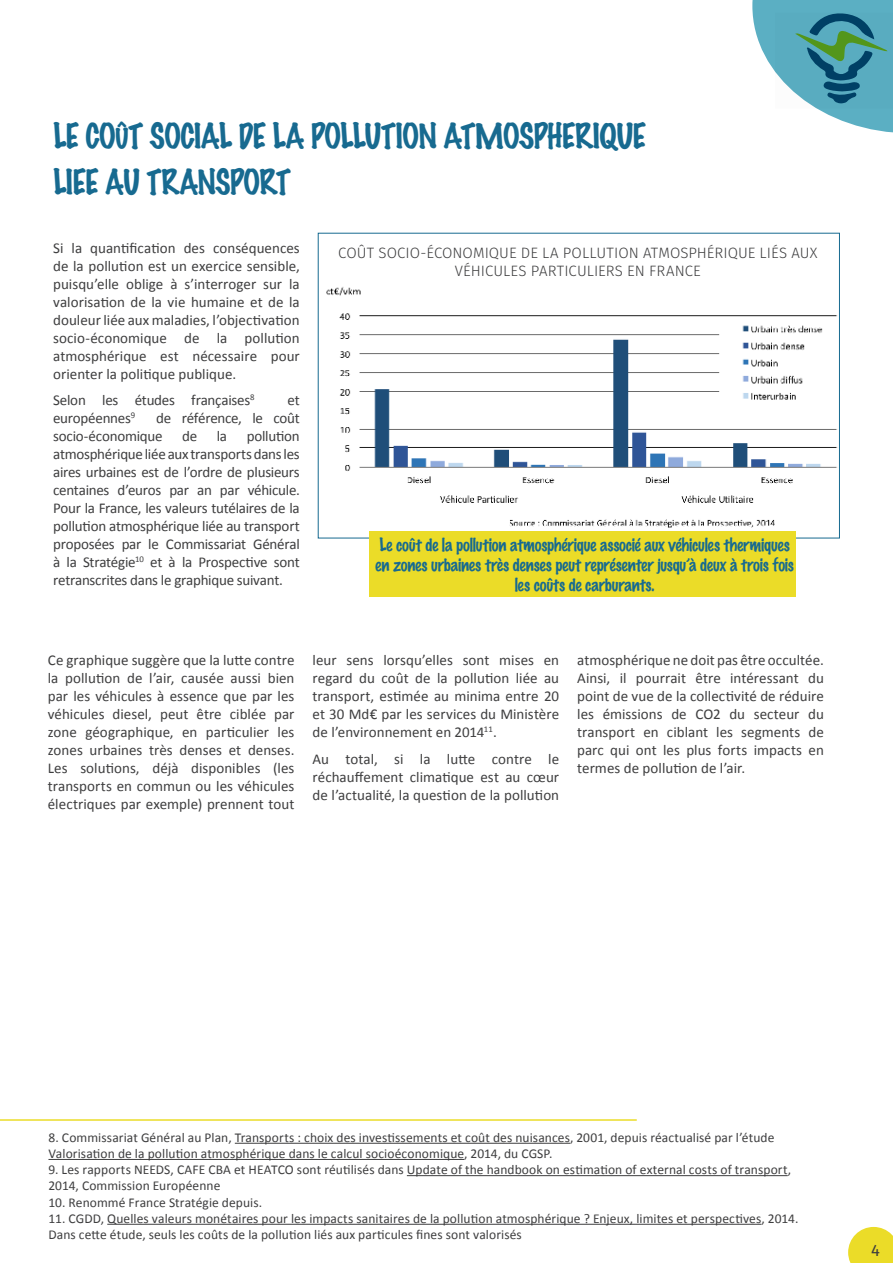
<style>
.page{position:relative;width:893px;height:1263px;background:#fff}
.page>*{position:absolute;margin:0;border:0;box-sizing:border-box;transform-origin:0 0}
.Fotolia_B{font:100 31.5px/46.5px "Marker Felt";letter-spacing:-.025em;color:#176a90}
.Fotolia_B-2{font:100 16.5px/19.8px "Marker Felt";letter-spacing:-.015em;color:#176a90;text-align:center}
.Fotolia_B-3{font:16.5px "Fira Sans";color:#3e3e3f}
.Fotolia_B-4{font:15px/18px "Calibri";color:#3e3e3f;text-align:justify}
.Fotolia_B-5{font:300 15px/18px "Fira Sans";color:#3e3e3f;text-align:center}
.Fotolia_B-6{font:15px "Calibri";letter-spacing:-.02em;color:#3e3e3f}
.Fotolia_B-7{font:13.5px/16.2px "Calibri";letter-spacing:.005em;color:#3e3e3f}
</style>
<div class="page">
<svg style="left:848px;top:1227px;width:45px;height:36px;background:#ede043"></svg>
<hr style="left:235px;top:1143px;width:335px;height:1px;background:#3e3e3f">
<hr style="left:48px;top:1159px;width:416px;height:1px;background:#3e3e3f">
<hr style="left:407px;top:1175px;width:381px;height:1px;background:#3e3e3f">
<hr style="left:107px;top:1224px;width:654px;height:1px;background:#3e3e3f">
<hr style="left:0;top:1119px;width:637px;height:2px;background:#ebdc28">
<img style="left:326px;top:287px;width:512px;height:241px">
<div style="left:369px;top:531px;width:427px;height:66px;background:#ebdc28"></div>
<svg style="left:752px;top:0;width:141px;height:133px"></svg>
<p class="Fotolia_B" style="left:53px;top:112px;width:594px">LE COÛT SOCIAL DE LA POLLUTION ATMOSPHERIQUE<br>LIEE AU TRANSPORT</p>
<p class="Fotolia_B-4" style="left:53px;top:239px;width:248px">Si la quantification des conséquences de la pollution est un exercice sensible, puisqu’elle oblige à s’interroger sur la valorisation de la vie humaine et de la douleur liée aux maladies, l’objectivation socio-économique de la pollution atmosphérique est nécessaire pour orienter la politique publique.</p>
<p class="Fotolia_B-4" style="left:53px;top:391px;width:203px">Selon les études françaises<sup>8</sup></p>
<p class="Fotolia_B-4" style="left:288px;top:391px;width:14px">et</p>
<p class="Fotolia_B-6" style="left:53px;top:409px;width:83px">européennes<sup>9</sup></p>
<p class="Fotolia_B-4" style="left:53px;top:409px;width:248px;text-indent:103px">de référence, le coût socio-économique</p>
<p class="Fotolia_B-4" style="left:53px;top:427px;width:248px;text-indent:194px">pollution atmosphérique liée aux transports dans les aires urbaines est de l’ordre de plusieurs centaines d’euros par an par véhicule.<br>Pour la France, les valeurs tutélaires de la pollution atmosphérique liée au transport proposées par le Commissariat Général à la Stratégie<sup>10</sup> et à la Prospective sont retranscrites dans le graphique suivant.</p>
<p class="Fotolia_B-4" style="left:182px;top:427px;width:17px">de</p>
<p class="Fotolia_B-4" style="left:217px;top:427px;width:12px">la</p>
<p class="Fotolia_B-5" style="left:338px;top:243px;width:481px">COÛT SOCIO-ÉCONOMIQUE DE LA POLLUTION ATMOSPHÉRIQUE LIÉS AUX<br>VÉHICULES PARTICULIERS EN FRANCE</p>
<p class="Fotolia_B-2" style="left:375px;top:534px;width:420px">Le coût de la pollution atmosphérique associé aux véhicules thermiques en zones urbaines très denses peut représenter jusqu’à deux à trois fois les coûts de carburants.</p>
<p class="Fotolia_B-4" style="left:48px;top:651px;width:248px">Ce graphique suggère que la lutte contre la pollution de l’air, causée aussi bien par les véhicules à essence que par les véhicules diesel, peut être ciblée par zone géographique, en particulier les zones urbaines très denses et denses.<br>Les solutions, déjà disponibles (les transports en commun ou les véhicules électriques par exemple) prennent tout</p>
<p class="Fotolia_B-4" style="left:312px;top:651px;width:248px">leur sens lorsqu’elles sont mises en regard du coût de la pollution liée au transport, estimée au minima entre 20 et 30 Md€ par les services du Ministère de l’environnement en 2014<sup>11</sup>.</p>
<p class="Fotolia_B-4" style="left:312px;top:750px;width:248px">Au total, si la lutte contre le réchauffement climatique est au cœur de l’actualité, la question de la pollution</p>
<p class="Fotolia_B-4" style="left:577px;top:651px;width:248px">atmosphérique ne doit pas être occultée.<br>Ainsi, il pourrait être intéressant du point de vue de la collectivité de réduire les émissions de CO2 du secteur du transport en ciblant les segments de parc qui ont les plus forts impacts en termes de pollution de l’air.</p>
<p class="Fotolia_B-7" style="left:48px;top:1129px;width:727px">8. Commissariat Général au Plan, Transports : choix des investissements et coût des nuisances, 2001, depuis réactualisé par l’étude<br>Valorisation de la pollution atmosphérique dans le calcul socioéconomique, 2014, du CGSP.</p>
<p class="Fotolia_B-7" style="left:48px;top:1161px;width:744px">9. Les rapports NEEDS, CAFE CBA et HEATCO sont réutilisés dans Update of the handbook on estimation of external costs of transport,<br>2014, Commission Européenne</p>
<p class="Fotolia_B-7" style="left:48px;top:1194px;width:215px">10. Renommé France Stratégie depuis.</p>
<p class="Fotolia_B-7" style="left:48px;top:1210px;width:751px">11. CGDD, Quelles valeurs monétaires pour les impacts sanitaires de la pollution atmosphérique ? Enjeux, limites et perspectives, 2014.<br>Dans cette étude, seuls les coûts de la pollution liés aux particules fines sont valorisés</p>
<p class="Fotolia_B-3" style="left:871px;top:1238px;width:10px">4</p>
</div>
